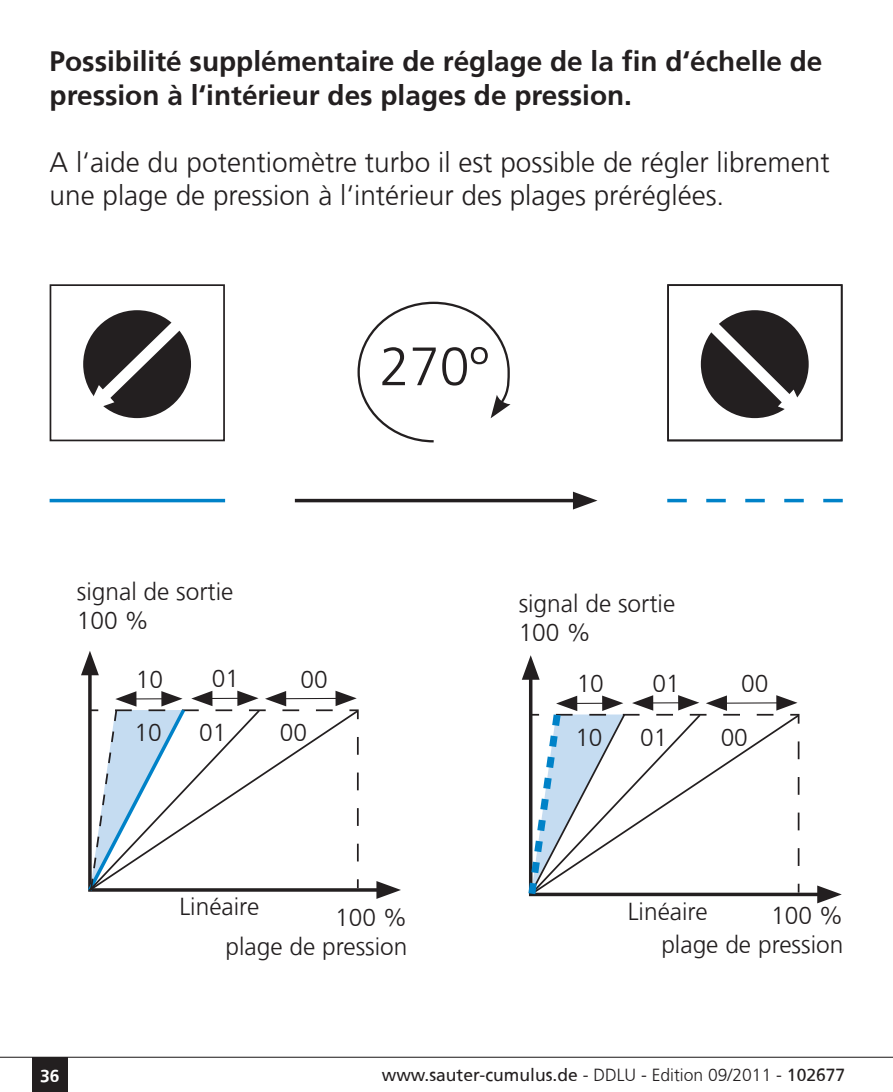
<style>
.page{position:relative;width:893px;height:1092px;background:#fff}
.page>*{position:absolute;margin:0;border:0;box-sizing:border-box;transform-origin:0 0}
.t1{font:300 53.9px "Frutiger";color:#231f20}
.t2{font:300 28px/33.6px "Frutiger";color:#231f20}
.t3{font:700 28px/33.6px "Frutiger";color:#231f20}
.t4{font:300 24.5px/29.4px "Frutiger";color:#231f20}
.t5{font:17.5px "Frutiger";color:#231f20}
.t6{font:700 17.5px "Frutiger";color:#fff}
.s1{font-weight:300}
</style>
<div class="page">
<div style="left:32px;top:1057px;width:36px;height:34px;background:#231f20"></div>
<hr style="left:0;top:1056px;width:893px;height:1px;background:#231f20">
<div style="left:50px;top:284px;width:175px;height:157px;border:2px solid #231f20"></div>
<svg style="left:83px;top:310px;width:108px;height:109px"></svg>
<hr style="left:50px;top:499px;width:175px;height:3px;background:#0082c8">
<svg style="left:81px;top:651px;width:18px;height:24px"></svg>
<svg style="left:376px;top:881px;width:25px;height:17px"></svg>
<svg style="left:88px;top:690px;width:271px;height:202px"></svg>
<svg style="left:700px;top:310px;width:109px;height:109px"></svg>
<div style="left:667px;top:284px;width:175px;height:157px;border:2px solid #231f20"></div>
<svg style="left:667px;top:499px;width:176px;height:3px"></svg>
<svg style="left:357px;top:301px;width:154px;height:142px"></svg>
<hr style="left:295px;top:499px;width:283px;height:3px;background:#231f20">
<svg style="left:573px;top:491px;width:24px;height:18px"></svg>
<svg style="left:522px;top:655px;width:18px;height:24px"></svg>
<svg style="left:817px;top:885px;width:25px;height:18px"></svg>
<svg style="left:528px;top:695px;width:271px;height:202px"></svg>
<p class="t3" style="left:50px;top:44px;width:774px">Possibilité supplémentaire de réglage de la fin d‘échelle de pression à l‘intérieur des plages de pression.</p>
<p class="t2" style="left:50px;top:145px;width:781px">A l‘aide du potentiomètre turbo il est possible de régler librement une plage de pression à l‘intérieur des plages préréglées.</p>
<h1 class="t1" style="left:380px;top:336px;width:126px">270º°</h1>
<p class="t4" style="left:77px;top:576px;width:158px">signal de sortie<br>100 %</p>
<p class="t4" style="left:519px;top:588px;width:158px">signal de sortie<br>100 %</p>
<p class="t4" style="left:136px;top:664px;width:29px">10</p>
<p class="t4" style="left:212px;top:664px;width:29px">01</p>
<p class="t4" style="left:300px;top:664px;width:29px">00</p>
<p class="t4" style="left:577px;top:669px;width:29px">10</p>
<p class="t4" style="left:653px;top:668px;width:29px">01</p>
<p class="t4" style="left:741px;top:669px;width:29px">00</p>
<p class="t4" style="left:135px;top:718px;width:29px">10</p>
<p class="t4" style="left:199px;top:718px;width:29px">01</p>
<p class="t4" style="left:280px;top:718px;width:29px">00</p>
<p class="t4" style="left:575px;top:722px;width:29px">10</p>
<p class="t4" style="left:640px;top:722px;width:29px">01</p>
<p class="t4" style="left:721px;top:722px;width:29px">00</p>
<p class="t4" style="left:179px;top:891px;width:81px">Linéaire</p>
<p class="t4" style="left:225px;top:902px;width:184px;text-align:right">100 %<br>plage de pression</p>
<p class="t4" style="left:628px;top:896px;width:81px">Linéaire</p>
<p class="t4" style="left:661px;top:900px;width:184px;text-align:right">100 %<br>plage de pression</p>
<p class="t6" style="left:40px;top:1065px;width:21px">36</p>
<p class="t5" style="left:382px;top:1064px;width:465px">www.sauter-cumulus.de <span class="s1">- DDLU - Edition 09/2011 -</span> 102677</p>
</div>
